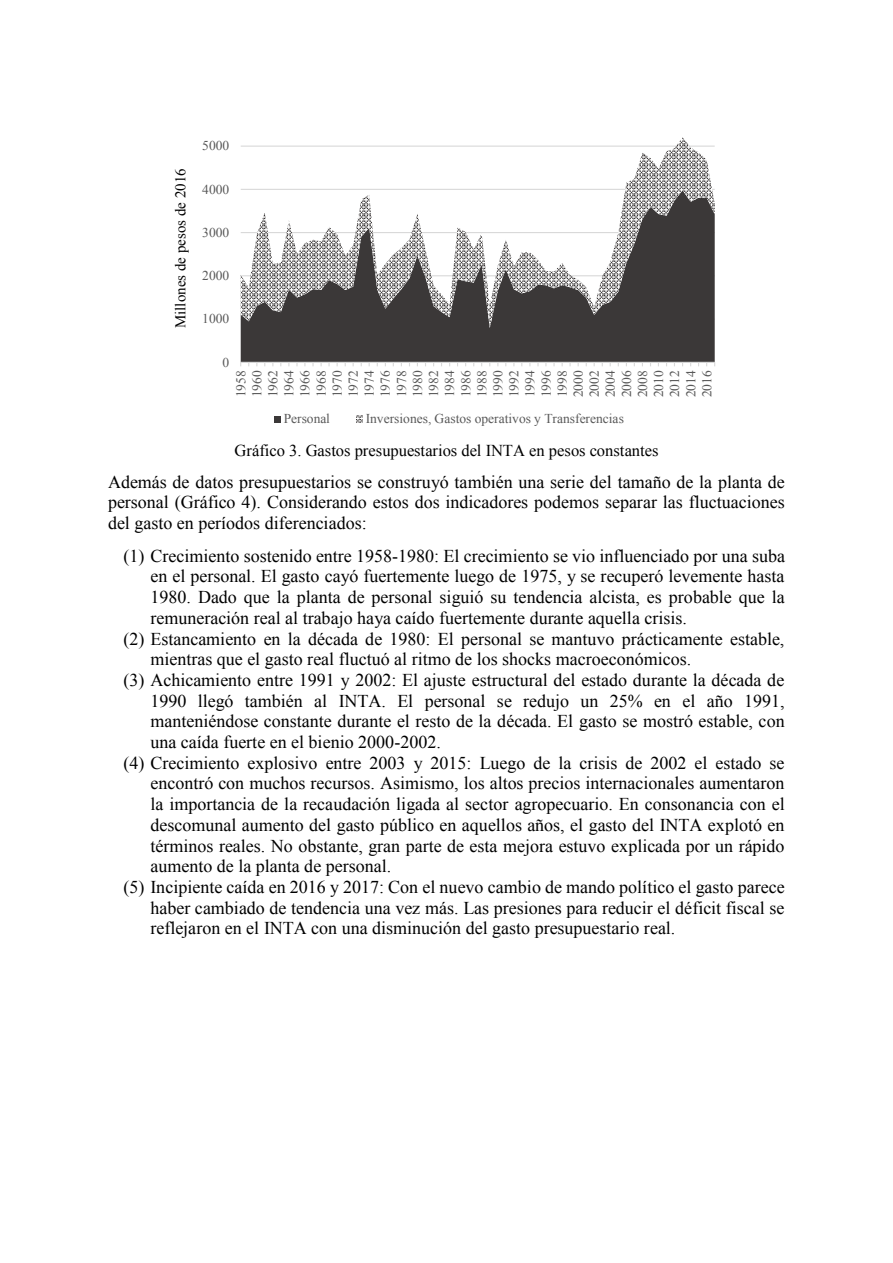
<style>
.page{position:relative;width:893px;height:1263px;background:#fff}
.page>*{position:absolute;margin:0;border:0;box-sizing:border-box;transform-origin:0 0}
.t1{font:18px/20.7px "Times New Roman";color:#000;text-align:justify}
.t2{font:16.5px "Times New Roman";color:#000}
.t3{font:15px "Times New Roman";color:#000}
.t4{font:13.5px/16px "Times New Roman";color:#595959;text-align:justify}
</style>
<div class="page">
<div style="left:241px;top:328px;width:474px;height:34px;background:#3b3838"></div>
<svg style="left:241px;top:137px;width:474px;height:191px"></svg>
<hr style="left:241px;top:362px;width:474px;height:1px;background:#d9d9d9">
<div style="left:274px;top:416px;width:7px;height:6px;background:#3b3838"></div>
<svg style="left:356px;top:416px;width:7px;height:6px"></svg>
<p class="t3" style="left:172px;top:328px;width:161px;rotate:-90deg">Millones de pesos de 2016</p>
<p class="t4" style="left:202px;top:138px;width:29px">5000</p>
<p class="t4" style="left:202px;top:181px;width:29px">4000</p>
<p class="t4" style="left:202px;top:224px;width:29px">3000</p>
<p class="t4" style="left:202px;top:268px;width:29px">2000</p>
<p class="t4" style="left:202px;top:311px;width:29px">1000</p>
<p class="t4" style="left:223px;top:354px;width:8px">0</p>
<p class="t4" style="left:233px;top:397px;width:29px;rotate:-90deg">1958<br>1960<br>1962<br>1964<br>1966<br>1968<br>1970<br>1972<br>1974<br>1976<br>1978<br>1980<br>1982<br>1984<br>1986<br>1988<br>1990<br>1992<br>1994<br>1996<br>1998<br>2000<br>2002<br>2004<br>2006<br>2008<br>2010<br>2012<br>2014<br>2016</p>
<p class="t4" style="left:284px;top:411px;width:48px">Personal</p>
<p class="t4" style="left:366px;top:411px;width:260px">Inversiones, Gastos operativos y Transferencias</p>
<p class="t2" style="left:235px;top:441px;width:425px">Gráfico 3. Gastos presupuestarios del INTA en pesos constantes</p>
<p class="t1" style="left:108px;top:471px;width:678px">Además de datos presupuestarios se construyó también una serie del tamaño de la planta de personal (Gráfico 4). Considerando estos dos indicadores podemos separar las fluctuaciones del gasto en períodos diferenciados:</p>
<p class="t1" style="left:124px;top:545px;width:663px">(1) Crecimiento sostenido entre 1958-1980: El crecimiento se vio influenciado por una suba</p>
<p class="t1" style="left:151px;top:566px;width:635px">en el personal. El gasto cayó fuertemente luego de 1975, y se recuperó levemente hasta</p>
<p class="t1" style="left:151px;top:587px;width:636px">1980. Dado que la planta de personal siguió su tendencia alcista, es probable que la</p>
<p class="t1" style="left:151px;top:607px;width:538px">remuneración real al trabajo haya caído fuertemente durante aquella crisis.</p>
<p class="t1" style="left:124px;top:628px;width:662px">(2) Estancamiento en la década de 1980: El personal se mantuvo prácticamente estable,</p>
<p class="t1" style="left:151px;top:649px;width:542px">mientras que el gasto real fluctuó al ritmo de los shocks macroeconómicos.</p>
<p class="t1" style="left:124px;top:669px;width:662px">(3) Achicamiento entre 1991 y 2002: El ajuste estructural del estado durante la década de</p>
<p class="t1" style="left:151px;top:690px;width:635px">1990 llegó también al INTA. El personal se redujo un 25% en el año 1991,</p>
<p class="t1" style="left:151px;top:711px;width:636px">manteniéndose constante durante el resto de la década. El gasto se mostró estable, con</p>
<p class="t1" style="left:151px;top:732px;width:292px">una caída fuerte en el bienio 2000-2002.</p>
<p class="t1" style="left:124px;top:752px;width:663px">(4) Crecimiento explosivo entre 2003 y 2015: Luego de la crisis de 2002 el estado se</p>
<p class="t1" style="left:151px;top:773px;width:636px">encontró con muchos recursos. Asimismo, los altos precios internacionales aumentaron</p>
<p class="t1" style="left:151px;top:794px;width:636px">la importancia de la recaudación ligada al sector agropecuario. En consonancia con el</p>
<p class="t1" style="left:151px;top:814px;width:635px">descomunal aumento del gasto público en aquellos años, el gasto del INTA explotó en</p>
<p class="t1" style="left:151px;top:835px;width:636px">términos reales. No obstante, gran parte de esta mejora estuvo explicada por un rápido</p>
<p class="t1" style="left:151px;top:856px;width:242px">aumento de la planta de personal.</p>
<p class="t1" style="left:124px;top:877px;width:663px">(5) Incipiente caída en 2016 y 2017: Con el nuevo cambio de mando político el gasto parece</p>
<p class="t1" style="left:151px;top:897px;width:635px">haber cambiado de tendencia una vez más. Las presiones para reducir el déficit fiscal se</p>
<p class="t1" style="left:151px;top:918px;width:526px">reflejaron en el INTA con una disminución del gasto presupuestario real.</p>
</div>
